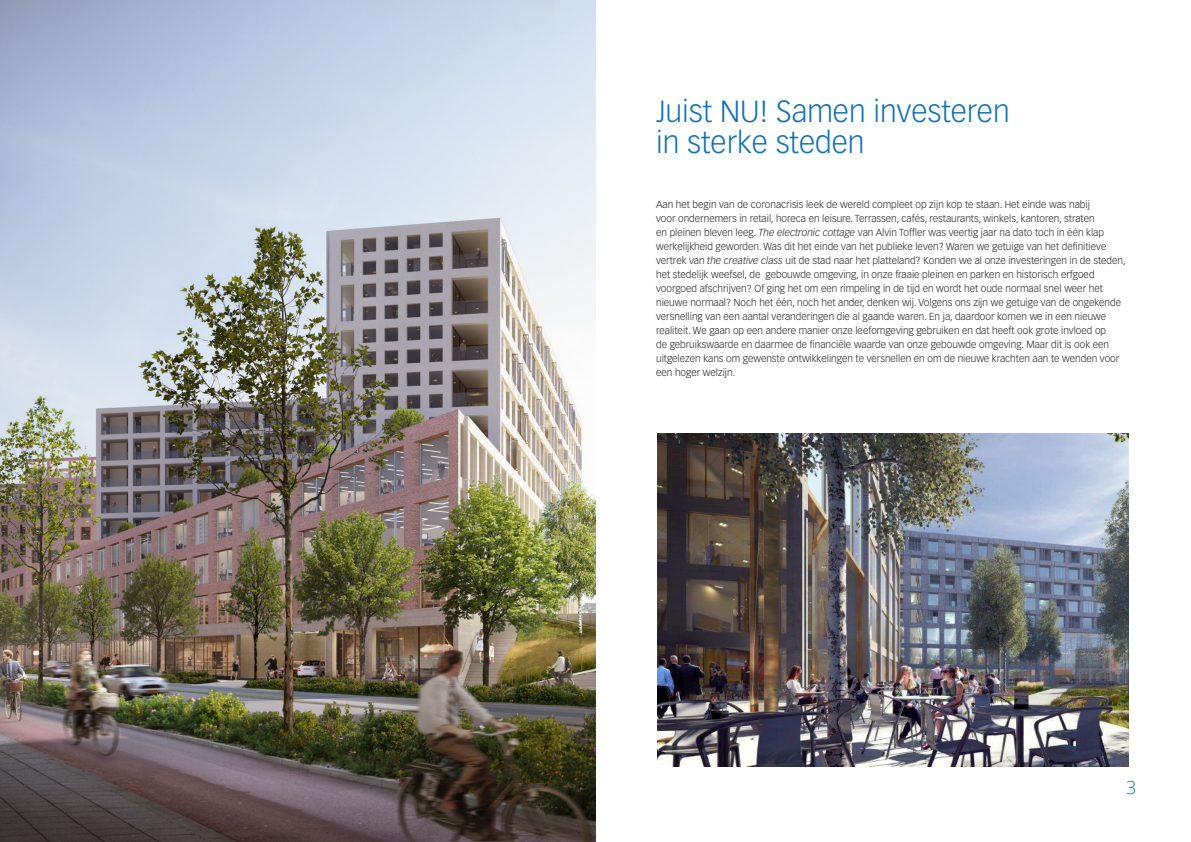
<style>
.page{position:relative;width:1191px;height:842px;background:#fff}
.page>*{position:absolute;margin:0;border:0;box-sizing:border-box;transform-origin:0 0}
.Page_Header_-_Blue{font:300 30px "Vectora LT Pro";color:#0e71b2}
.Page_Section_Title{font:300 18px "Open Sans";color:#0a72b3}
.Page_Header_Subtext{font:300 10px/14px "Vectora LT Pro";color:#231f20}
.s1{font-style:italic}
</style>
<div class="page">
<img style="left:658px;top:433px;width:470px;height:333px">
<img style="left:0;top:0;width:595px;height:842px">
<p class="Page_Header_-_Blue" style="left:656px;top:94px;width:355px">Juist NU! Samen investeren</p>
<p class="Page_Header_-_Blue" style="left:656px;top:125px;width:210px">in sterke steden</p>
<p class="Page_Header_Subtext" style="left:656px;top:198px;width:471px">Aan het begin van de coronacrisis leek de wereld compleet op zijn kop te staan. Het einde was nabij<br>voor ondernemers in retail, horeca en leisure. Terrassen, cafés, restaurants, winkels, kantoren, straten<br>en pleinen bleven leeg. <span class="s1">The electronic cottage</span> van Alvin Toffler was veertig jaar na dato toch in één klap werkelijkheid geworden. Was dit het einde van het publieke leven? Waren we getuige van het definitieve vertrek van <span class="s1">the creative class</span> uit de stad naar het platteland? Konden we al onze investeringen in de steden, het stedelijk weefsel, de gebouwde omgeving, in onze fraaie pleinen en parken en historisch erfgoed voorgoed afschrijven? Of ging het om een rimpeling in de tijd en wordt het oude normaal snel weer het nieuwe normaal? Noch het één, noch het ander, denken wij. Volgens ons zijn we getuige van de ongekende versnelling van een aantal veranderingen die al gaande waren. En ja, daardoor komen we in een nieuwe realiteit. We gaan op een andere manier onze leefomgeving gebruiken en dat heeft ook grote invloed op<br>de gebruikswaarde en daarmee de financiële waarde van onze gebouwde omgeving. Maar dit is ook een uitgelezen kans om gewenste ontwikkelingen te versnellen en om de nieuwe krachten aan te wenden voor een hoger welzijn.</p>
<p class="Page_Section_Title" style="left:1126px;top:775px;width:12px">3</p>
</div>
